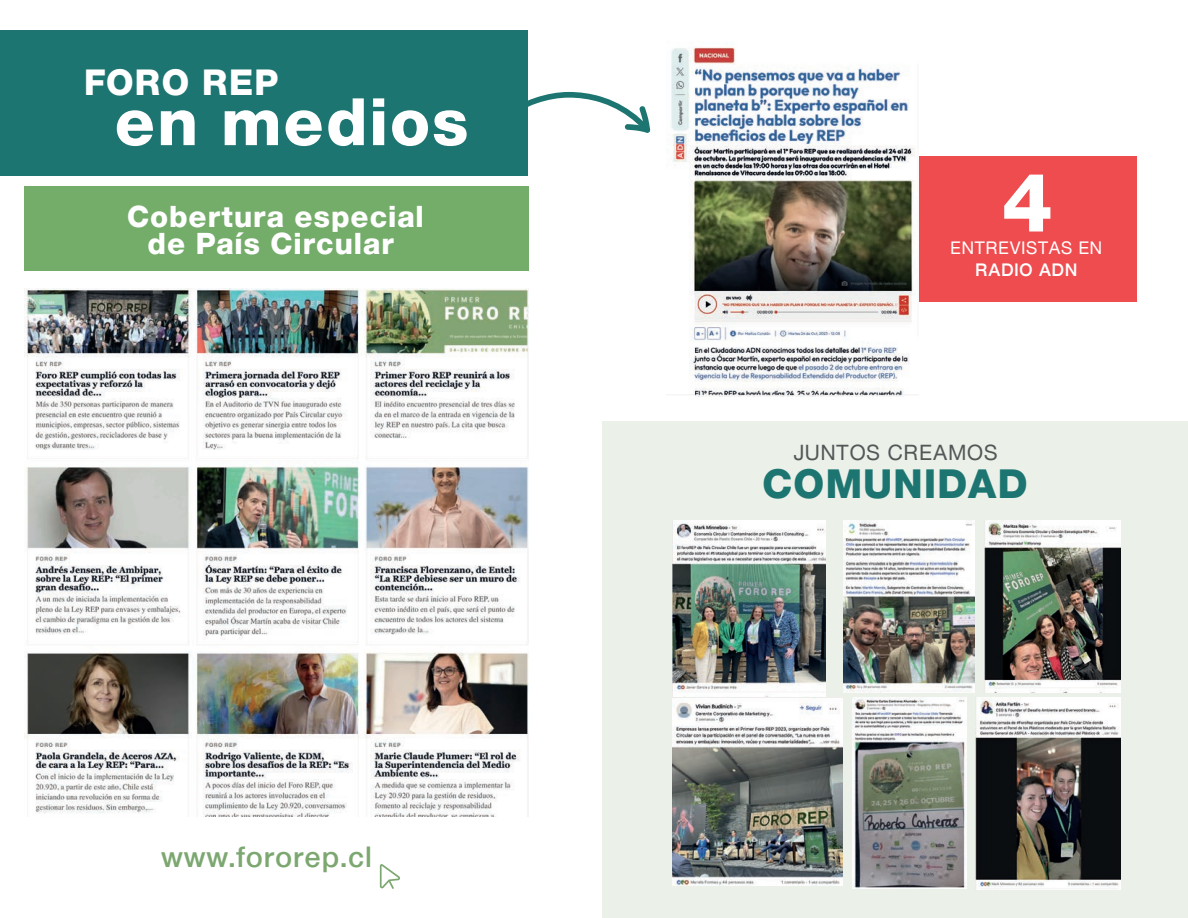
<style>
.page{position:relative;width:1188px;height:918px;background:#fff}
.page>*{position:absolute;margin:0;border:0;box-sizing:border-box;transform-origin:0 0}
.t1{font:87.6px "Nimbus San Nov D Heav";color:#fff}
.t2{font:70.2px "Nimbus San Nov D Heav";letter-spacing:.05em;color:#fff}
.t3{font:42.6px "Nimbus San Nov D Heav";letter-spacing:.05em;color:#1d7571}
.t4{font:37.95px "Nimbus San Nov D Heav";letter-spacing:.05em;color:#fff}
.t5{font:31.5px/26.8px "Nimbus San Nov D Heav";letter-spacing:.05em;color:#fff;text-align:center}
.t6{font:600 30.45px "Nimbus San Nov D";letter-spacing:.05em;color:#7ca770}
.t7{font:500 22.65px "Nimbus San Nov D";letter-spacing:.05em;color:#545758}
.t8{font:500 18.75px "Nimbus San Nov D";letter-spacing:.05em;color:#fff}
.t9{font:600 18.75px "Nimbus San Nov D";letter-spacing:.05em;color:#fff}
</style>
<div class="page">
<div style="left:602px;top:421px;width:586px;height:497px;background:#ebf1e9"></div>
<div style="left:832px;top:156px;width:305px;height:146px;background:#ef4c4f"></div>
<img style="left:667px;top:47px;width:251px;height:350px">
<div style="left:0;top:30px;width:527px;height:146px;background:#1d7571"></div>
<svg style="left:527px;top:92px;width:123px;height:41px"></svg>
<div style="left:24px;top:186px;width:505px;height:85px;background:#74ac6a"></div>
<img style="left:25px;top:289px;width:503px;height:527px">
<img style="left:672px;top:520px;width:154px;height:186px">
<img style="left:843px;top:520px;width:131px;height:173px">
<img style="left:983px;top:520px;width:137px;height:173px">
<img style="left:673px;top:697px;width:170px;height:188px">
<img style="left:852px;top:697px;width:115px;height:191px">
<img style="left:975px;top:697px;width:145px;height:193px">
<svg style="left:380px;top:864px;width:20px;height:25px"></svg>
<p class="t4" style="left:84px;top:61px;width:195px">FORO REP</p>
<h2 class="t2" style="left:115px;top:81px;width:355px">en medios</h2>
<p class="t5" style="left:128px;top:203px;width:298px">Cobertura especial de País Circular</p>
<p class="t6" style="left:161px;top:840px;width:212px">www.fororep.cl</p>
<h1 class="t1" style="left:1002px;top:152px;width:52px">4</h1>
<p class="t9" style="left:976px;top:259px;width:103px">RADIO ADN</p>
<p class="t8" style="left:951px;top:237px;width:153px">ENTREVISTAS EN</p>
<p class="t7" style="left:794px;top:439px;width:205px">JUNTOS CREAMOS</p>
<h3 class="t3" style="left:763px;top:460px;width:266px">COMUNIDAD</h3>
</div>
